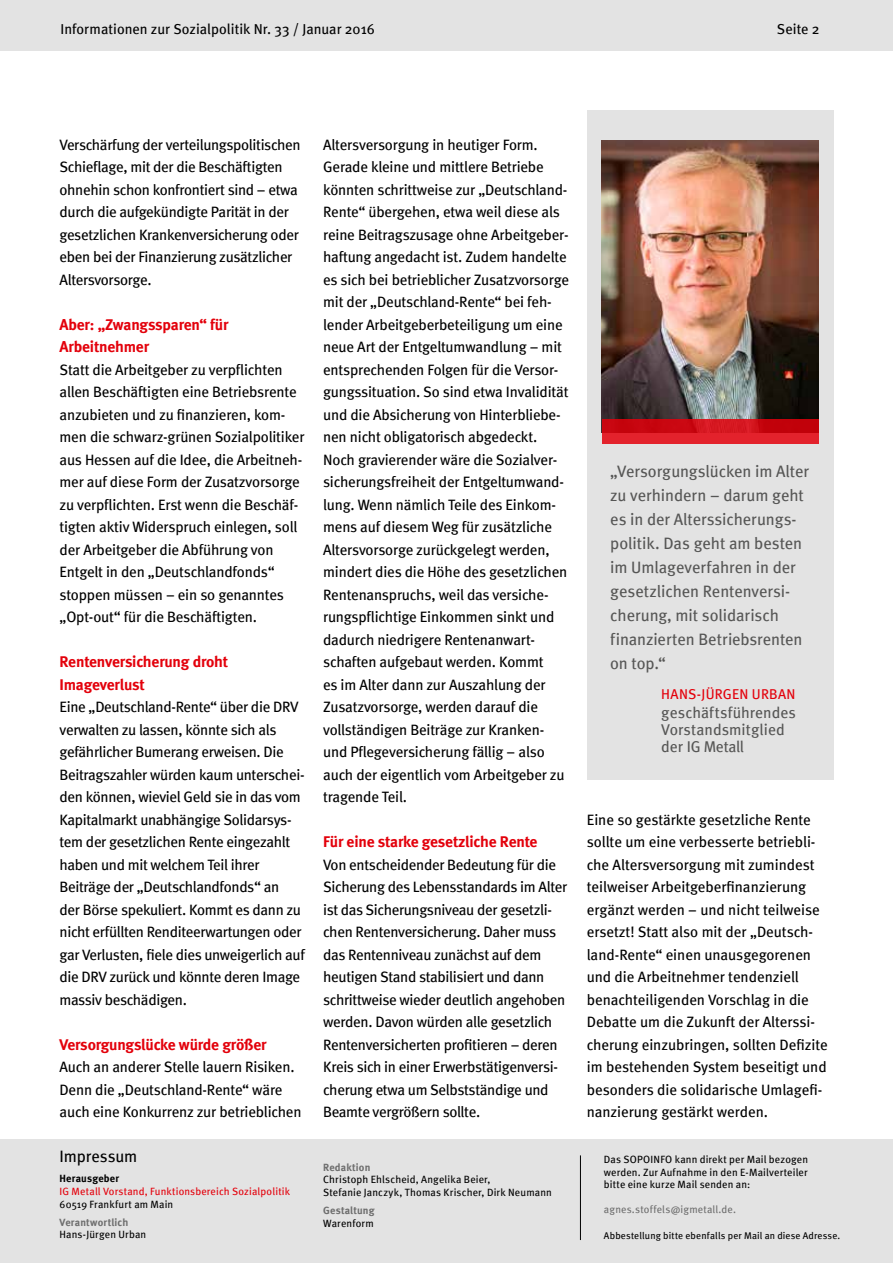
<style>
.page{position:relative;width:893px;height:1263px;background:#fff}
.page>*{position:absolute;margin:0;border:0;box-sizing:border-box;transform-origin:0 0}
.t1{font:16.5px/24px "Meta";letter-spacing:-.005em;color:#565655}
.t2{font:16.5px "Meta";letter-spacing:-.005em;color:#000}
.t3{font:700 15.6px/22.5px "Meta";letter-spacing:-.01em;color:#e3000b}
.t4{font:15.6px/16.5px "Meta";color:#565655}
.t5{font:15px/22.5px "Meta";letter-spacing:-.015em;color:#000}
.t6{font:14.4px "Meta";color:#000}
.t7{font:14.25px "Meta";letter-spacing:.015em;color:#e3000b}
.t8{font:10.5px/12.6px "Meta";letter-spacing:.015em;color:#000;text-align:justify}
.t9{font:10.5px "Meta";letter-spacing:.015em;color:#e3000b}
.t10{font:10.5px "Meta Bold LF";letter-spacing:.015em;color:#6e6e6e}
.t11{font:10.5px "Meta";letter-spacing:.015em;color:#6e6e6e}
.t12{font:10.5px "Meta Bold LF";letter-spacing:.02em;color:#000}
.t13{font:9.75px "Meta";letter-spacing:.02em;color:#000}
</style>
<div class="page">
<div style="left:0;top:0;width:893px;height:50px;background:#e3e3e3"></div>
<div style="left:0;top:1139px;width:893px;height:124px;background:#e3e3e3"></div>
<hr style="left:580px;top:1155px;width:1px;height:85px;background:#000">
<div style="left:587px;top:111px;width:246px;height:669px;background:#e3e3e3"></div>
<img style="left:602px;top:141px;width:217px;height:278px">
<svg style="left:602px;top:419px;width:217px;height:25px;background:#d5141d"></svg>
<p class="t6" style="left:60px;top:21px;width:316px">Informationen zur Sozialpolitik Nr. 33 / Januar 2016</p>
<p class="t6" style="left:777px;top:21px;width:44px">Seite 2</p>
<p class="t5" style="left:60px;top:133px;width:243px">Verschärfung der verteilungspolitischen Schieflage, mit der die Beschäftigten ohnehin schon konfrontiert sind – etwa durch die aufgekündigte Parität in der gesetzlichen Krankenversicherung oder eben bei der Finanzierung zusätzlicher Altersvorsorge.</p>
<p class="t3" style="left:60px;top:313px;width:170px">Aber: „Zwangssparen“ für<br>Arbeitnehmer</p>
<p class="t5" style="left:60px;top:358px;width:246px">Statt die Arbeitgeber zu verpflichten allen Beschäftigten eine Betriebsrente anzubieten und zu finanzieren, kom&shy;men die schwarz-grünen Sozialpolitiker aus Hessen auf die Idee, die Arbeitneh&shy;mer auf diese Form der Zusatzvorsorge zu verpflichten. Erst wenn die Beschäf&shy;tigten aktiv Widerspruch einlegen, soll der Arbeitgeber die Abführung von Entgelt in den „Deutschlandfonds“ stoppen müssen – ein so genanntes „Opt-out“ für die Beschäftigten.</p>
<p class="t3" style="left:60px;top:650px;width:170px">Rentenversicherung droht<br>Imageverlust</p>
<p class="t5" style="left:60px;top:695px;width:247px">Eine „Deutschland-Rente“ über die DRV verwalten zu lassen, könnte sich als gefährlicher Bumerang erweisen. Die Beitragszahler würden kaum unterschei&shy;den können, wieviel Geld sie in das vom Kapitalmarkt unabhängige Solidarsys&shy;tem der gesetzlichen Rente eingezahlt haben und mit welchem Teil ihrer Beiträge der „Deutschlandfonds“ an<br>der Börse spekuliert. Kommt es dann zu nicht erfüllten Renditeerwartungen oder gar Verlusten, fiele dies unweigerlich auf die DRV zurück und könnte deren Image massiv beschädigen.</p>
<p class="t3" style="left:60px;top:1033px;width:209px">Versorgungslücke würde größer</p>
<p class="t5" style="left:60px;top:1055px;width:244px">Auch an anderer Stelle lauern Risiken.<br>Denn die „Deutschland-Rente“ wäre auch eine Konkurrenz zur betrieblichen</p>
<p class="t2" style="left:60px;top:1147px;width:79px">Impressum</p>
<p class="t12" style="left:60px;top:1172px;width:61px">Herausgeber</p>
<p class="t9" style="left:60px;top:1185px;width:232px">IG Metall Vorstand, Funktionsbereich Sozialpolitik</p>
<p class="t8" style="left:60px;top:1197px;width:115px">60519 Frankfurt am Main</p>
<p class="t10" style="left:60px;top:1216px;width:70px">Verantwortlich</p>
<p class="t8" style="left:60px;top:1228px;width:88px">Hans-Jürgen Urban</p>
<p class="t5" style="left:323px;top:133px;width:247px">Altersversorgung in heutiger Form.<br>Gerade kleine und mittlere Betriebe könnten schrittweise zur „Deutschland-Rente“ übergehen, etwa weil diese als reine Beitragszusage ohne Arbeitgeber&shy;haftung angedacht ist. Zudem handelte es sich bei betrieblicher Zusatzvorsorge mit der „Deutschland-Rente“ bei feh&shy;lender Arbeitgeberbeteiligung um eine neue Art der Entgeltumwandlung – mit entsprechenden Folgen für die Versor&shy;gungssituation. So sind etwa Invalidität und die Absicherung von Hinterbliebe&shy;nen nicht obligatorisch abgedeckt.<br>Noch gravierender wäre die Sozialver&shy;sicherungsfreiheit der Entgeltumwand&shy;lung. Wenn nämlich Teile des Einkom&shy;mens auf diesem Weg für zusätzliche Altersvorsorge zurückgelegt werden, mindert dies die Höhe des gesetzlichen Rentenanspruchs, weil das versiche&shy;rungspflichtige Einkommen sinkt und dadurch niedrigere Rentenanwart&shy;schaften aufgebaut werden. Kommt<br>es im Alter dann zur Auszahlung der Zusatzvorsorge, werden darauf die vollständigen Beiträge zur Kranken&shy;und Pflegeversicherung fällig – also auch der eigentlich vom Arbeitgeber zu tragende Teil.</p>
<p class="t3" style="left:323px;top:830px;width:216px">Für eine starke gesetzliche Rente</p>
<p class="t5" style="left:323px;top:853px;width:246px">Von entscheidender Bedeutung für die Sicherung des Lebensstandards im Alter ist das Sicherungsniveau der gesetzli&shy;chen Rentenversicherung. Daher muss das Rentenniveau zunächst auf dem heutigen Stand stabilisiert und dann schrittweise wieder deutlich angehoben werden. Davon würden alle gesetzlich Rentenversicherten profitieren – deren Kreis sich in einer Erwerbstätigenversi&shy;cherung etwa um Selbstständige und Beamte vergrößern sollte.</p>
<p class="t10" style="left:323px;top:1161px;width:49px">Redaktion</p>
<p class="t8" style="left:323px;top:1173px;width:230px">Christoph Ehlscheid, Angelika Beier,<br>Stefanie Janczyk, Thomas Krischer, Dirk Neumann</p>
<p class="t10" style="left:323px;top:1204px;width:53px">Gestaltung</p>
<p class="t8" style="left:323px;top:1216px;width:52px">Warenform</p>
<p class="t1" style="left:610px;top:459px;width:200px">„Versorgungslücken im Alter zu verhindern – darum geht es in der Alterssicherungs&shy;politik. Das geht am besten im Umlageverfahren in der gesetzlichen Rentenversi&shy;cherung, mit solidarisch finanzierten Betriebsrenten on top.“</p>
<p class="t7" style="left:661px;top:686px;width:136px">HANS-JÜRGEN URBAN</p>
<p class="t4" style="left:661px;top:705px;width:136px">geschäftsführendes<br>Vorstandsmitglied der IG Metall</p>
<p class="t5" style="left:587px;top:808px;width:242px">Eine so gestärkte gesetzliche Rente sollte um eine verbesserte betriebli&shy;che Altersversorgung mit zumindest teilweiser Arbeitgeberfinanzierung ergänzt werden – und nicht teilweise ersetzt! Statt also mit der „Deutsch&shy;land-Rente“ einen unausgegorenen und die Arbeitnehmer tendenziell benachteiligenden Vorschlag in die Debatte um die Zukunft der Alterssi&shy;cherung einzubringen, sollten Defizite im bestehenden System beseitigt und besonders die solidarische Umlagefi&shy;nanzierung gestärkt werden.</p>
<p class="t8" style="left:604px;top:1153px;width:206px">Das SOPOINFO kann direkt per Mail bezogen werden. Zur Aufnahme in den E-Mailverteiler bitte eine kurze Mail senden an:</p>
<p class="t11" style="left:604px;top:1203px;width:134px">agnes.stoffels@igmetall.de.</p>
<p class="t13" style="left:604px;top:1229px;width:238px">Abbestellung bitte ebenfalls per Mail an diese Adresse.</p>
</div>
